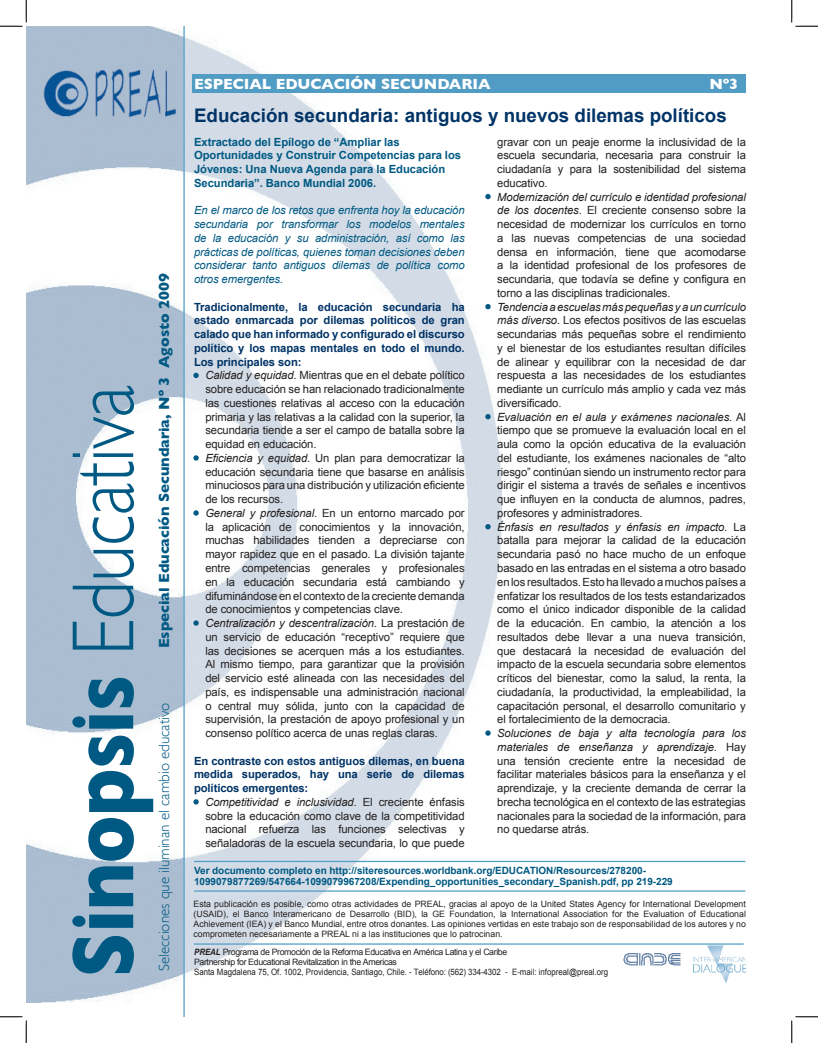
<style>
.page{position:relative;width:818px;height:1043px;background:#fff}
.page>*{position:absolute;margin:0;border:0;box-sizing:border-box;transform-origin:0 0}
.t1{font:700 18.75px "Arial";color:#036}
.t2{font:700 15px "Gill Sans";color:#005983}
.t3{font:300 15px "Gill Sans";color:#005983}
.t4{font:700 15px "Gill Sans";letter-spacing:-.005em;color:#fff}
.t5{font:11.25px/13.8px "Arial";letter-spacing:-.01em;color:#231f20;text-align:justify}
.t6{font:700 11.25px/13.8px "Arial";letter-spacing:-.01em;color:#036;text-align:justify}
.t7{font:italic 11.25px/13.8px "Arial";letter-spacing:-.01em;color:#005983;text-align:justify}
.t8{font:700 11.25px/13.8px "Arial";letter-spacing:-.005em;color:#005983}
.t9{font:700 10px/11.2px "Arial";letter-spacing:-.005em;color:#005983}
.t10{font:8.75px/10px "Arial";letter-spacing:-.01em;color:#231f20;text-align:justify}
.t11{font:8.75px/10px "Arial";letter-spacing:-.04em;color:#231f20}
.s1{font-style:italic;color:#005983}
.s2{font-style:italic}
.s3{font-weight:700;font-style:italic}
</style>
<div class="page">
<img style="left:26px;top:26px;width:475px;height:976px">
<div style="left:192px;top:75px;width:553px;height:18px;background:#519cc4"></div>
<svg style="left:72px;top:386px;width:81px;height:587px"></svg>
<svg style="left:191px;top:370px;width:10px;height:10px"></svg>
<svg style="left:191px;top:453px;width:10px;height:9px"></svg>
<svg style="left:191px;top:508px;width:10px;height:9px"></svg>
<svg style="left:191px;top:618px;width:10px;height:9px"></svg>
<svg style="left:191px;top:797px;width:10px;height:9px"></svg>
<svg style="left:483px;top:192px;width:9px;height:9px"></svg>
<svg style="left:483px;top:302px;width:9px;height:9px"></svg>
<svg style="left:483px;top:412px;width:9px;height:9px"></svg>
<svg style="left:483px;top:522px;width:9px;height:9px"></svg>
<svg style="left:483px;top:728px;width:9px;height:9px"></svg>
<hr style="left:194px;top:890px;width:551px;height:1px;background:#519cc4">
<hr style="left:183px;top:26px;width:2px;height:990px;background:#519cc4">
<hr style="left:194px;top:943px;width:549px;height:1px;background:#519cc4">
<img style="left:623px;top:953px;width:58px;height:13px">
<img style="left:693px;top:945px;width:53px;height:38px">
<hr style="left:194px;top:860px;width:551px;height:2px;background:#519cc4">
<svg style="left:0;top:0;width:27px;height:27px"></svg>
<svg style="left:0;top:1016px;width:27px;height:26px"></svg>
<svg style="left:791px;top:0;width:27px;height:27px"></svg>
<svg style="left:791px;top:1016px;width:27px;height:26px"></svg>
<h2 class="t2" style="left:155px;top:648px;width:376px;rotate:-90deg">Especial Educación Secundaria, Nº 3 Agosto 2009</h2>
<h2 class="t3" style="left:155px;top:971px;width:270px;rotate:-90deg">Selecciones que iluminan el cambio educativo</h2>
<h2 class="t4" style="left:194px;top:75px;width:298px">ESPECIAL EDUCACIÓN SECUNDARIA</h2>
<h2 class="t4" style="left:709px;top:75px;width:30px">Nº3</h2>
<h1 class="t1" style="left:194px;top:105px;width:534px">Educación secundaria: antiguos y nuevos dilemas políticos</h1>
<p class="t8" style="left:194px;top:135px;width:268px">Extractado del Epílogo de “Ampliar las Oportunidades y Construir Competencias para los Jóvenes: Una Nueva Agenda para la Educación Secundaria”. Banco Mundial 2006.</p>
<p class="t7" style="left:194px;top:203px;width:272px">En el marco de los retos que enfrenta hoy la educación secundaria por transformar los modelos mentales de la educación y su administración, así como las prácticas de políticas, quienes toman decisiones deben considerar tanto antiguos dilemas de política como otros emergentes.</p>
<p class="t6" style="left:194px;top:300px;width:272px">Tradicionalmente, la educación secundaria ha estado enmarcada por dilemas políticos de gran calado que han informado y configurado el discurso político y los mapas mentales en todo el mundo.<br>Los principales son:</p>
<p class="t5" style="left:205px;top:368px;width:261px;text-indent:-11px"><span class="s1">•</span> <span class="s2">Calidad y equidad</span>. Mientras que en el debate político sobre educación se han relacionado tradicionalmente las cuestiones relativas al acceso con la educación primaria y las relativas a la calidad con la superior, la secundaria tiende a ser el campo de batalla sobre la equidad en educación.</p>
<p class="t5" style="left:205px;top:451px;width:261px;text-indent:-11px"><span class="s1">•</span> <span class="s2">Eficiencia y equidad</span>. Un plan para democratizar la educación secundaria tiene que basarse en análisis minuciosos para una distribución y utilización eficiente de los recursos.</p>
<p class="t5" style="left:205px;top:506px;width:261px;text-indent:-11px"><span class="s1">•</span> <span class="s2">General y profesional</span>. En un entorno marcado por la aplicación de conocimientos y la innovación, muchas habilidades tienden a depreciarse con mayor rapidez que en el pasado. La división tajante entre competencias generales y profesionales en la educación secundaria está cambiando y difuminándose en el contexto de la creciente demanda de conocimientos y competencias clave.</p>
<p class="t5" style="left:205px;top:616px;width:261px;text-indent:-11px"><span class="s1">•</span> <span class="s2">Centralización y descentralización.</span> La prestación de un servicio de educación “receptivo” requiere que las decisiones se acerquen más a los estudiantes.<br>Al mismo tiempo, para garantizar que la provisión del servicio esté alineada con las necesidades del país, es indispensable una administración nacional o central muy sólida, junto con la capacidad de supervisión, la prestación de apoyo profesional y un consenso político acerca de unas reglas claras.</p>
<p class="t6" style="left:194px;top:753px;width:272px">En contraste con estos antiguos dilemas, en buena medida superados, hay una serie de dilemas políticos emergentes:</p>
<p class="t5" style="left:205px;top:795px;width:261px;text-indent:-11px"><span class="s1">•</span> <span class="s2">Competitividad e inclusividad</span>. El creciente énfasis sobre la educación como clave de la competitividad nacional refuerza las funciones selectivas y señaladoras de la escuela secundaria, lo que puede</p>
<p class="t5" style="left:497px;top:135px;width:250px">gravar con un peaje enorme la inclusividad de la escuela secundaria, necesaria para construir la ciudadanía y para la sostenibilidad del sistema educativo.</p>
<p class="t5" style="left:497px;top:190px;width:250px;text-indent:-11px"><span class="s1">•</span> <span class="s2">Modernización del currículo e identidad profesional de los docentes</span>. El creciente consenso sobre la necesidad de modernizar los currículos en torno a las nuevas competencias de una sociedad densa en información, tiene que acomodarse a la identidad profesional de los profesores de secundaria, que todavía se define y configura en torno a las disciplinas tradicionales.</p>
<p class="t5" style="left:497px;top:300px;width:250px;text-indent:-11px"><span class="s1">•</span> <span class="s2">Tendencia a escuelas más pequeñas y a un currículo más diverso</span>. Los efectos positivos de las escuelas secundarias más pequeñas sobre el rendimiento y el bienestar de los estudiantes resultan difíciles de alinear y equilibrar con la necesidad de dar respuesta a las necesidades de los estudiantes mediante un currículo más amplio y cada vez más diversificado.</p>
<p class="t5" style="left:497px;top:410px;width:250px;text-indent:-11px"><span class="s1">•</span> <span class="s2">Evaluación en el aula y exámenes nacionales</span>. Al tiempo que se promueve la evaluación local en el aula como la opción educativa de la evaluación del estudiante, los exámenes nacionales de “alto riesgo” continúan siendo un instrumento rector para dirigir el sistema a través de señales e incentivos que influyen en la conducta de alumnos, padres, profesores y administradores.</p>
<p class="t5" style="left:497px;top:520px;width:250px;text-indent:-11px"><span class="s1">•</span> <span class="s2">Énfasis en resultados y énfasis en impacto.</span> La batalla para mejorar la calidad de la educación secundaria pasó no hace mucho de un enfoque basado en las entradas en el sistema a otro basado en los resultados. Esto ha llevado a muchos países a enfatizar los resultados de los tests estandarizados como el único indicador disponible de la calidad de la educación. En cambio, la atención a los resultados debe llevar a una nueva transición, que destacará la necesidad de evaluación del impacto de la escuela secundaria sobre elementos críticos del bienestar, como la salud, la renta, la ciudadanía, la productividad, la empleabilidad, la capacitación personal, el desarrollo comunitario y el fortalecimiento de la democracia.</p>
<p class="t5" style="left:497px;top:726px;width:250px;text-indent:-11px"><span class="s1">•</span> <span class="s2">Soluciones de baja y alta tecnología para los materiales de enseñanza y aprendizaje</span>. Hay una tensión creciente entre la necesidad de facilitar materiales básicos para la enseñanza y el aprendizaje, y la creciente demanda de cerrar la brecha tecnológica en el contexto de las estrategias nacionales para la sociedad de la información, para no quedarse atrás.</p>
<p class="t9" style="left:194px;top:864px;width:480px">Ver documento completo en http://siteresources.worldbank.org/EDUCATION/Resources/278200-<br>1099079877269/547664-1099079967208/Expending_opportunities_secondary_Spanish.pdf, pp 219-229</p>
<p class="t10" style="left:193px;top:899px;width:554px">Esta publicación es posible, como otras actividades de PREAL, gracias al apoyo de la United States Agency for International Development (USAID), el Banco Interamericano de Desarrollo (BID), la GE Foundation, la International Association for the Evaluation of Educational Achievement (IEA) y el Banco Mundial, entre otros donantes. Las opiniones vertidas en este trabajo son de responsabilidad de los autores y no comprometen necesariamente a PREAL ni a las instituciones que lo patrocinan.</p>
<p class="t11" style="left:194px;top:946px;width:415px"><span class="s3">PREAL</span> Programa de Promoción de la Reforma Educativa en América Latina y el Caribe<br>Partnership for Educational Revitalization in the Americas<br>Santa Magdalena 75, Of. 1002, Providencia, Santiago, Chile. - Teléfono: (562) 334-4302 - E-mail: infopreal@preal.org</p>
</div>
